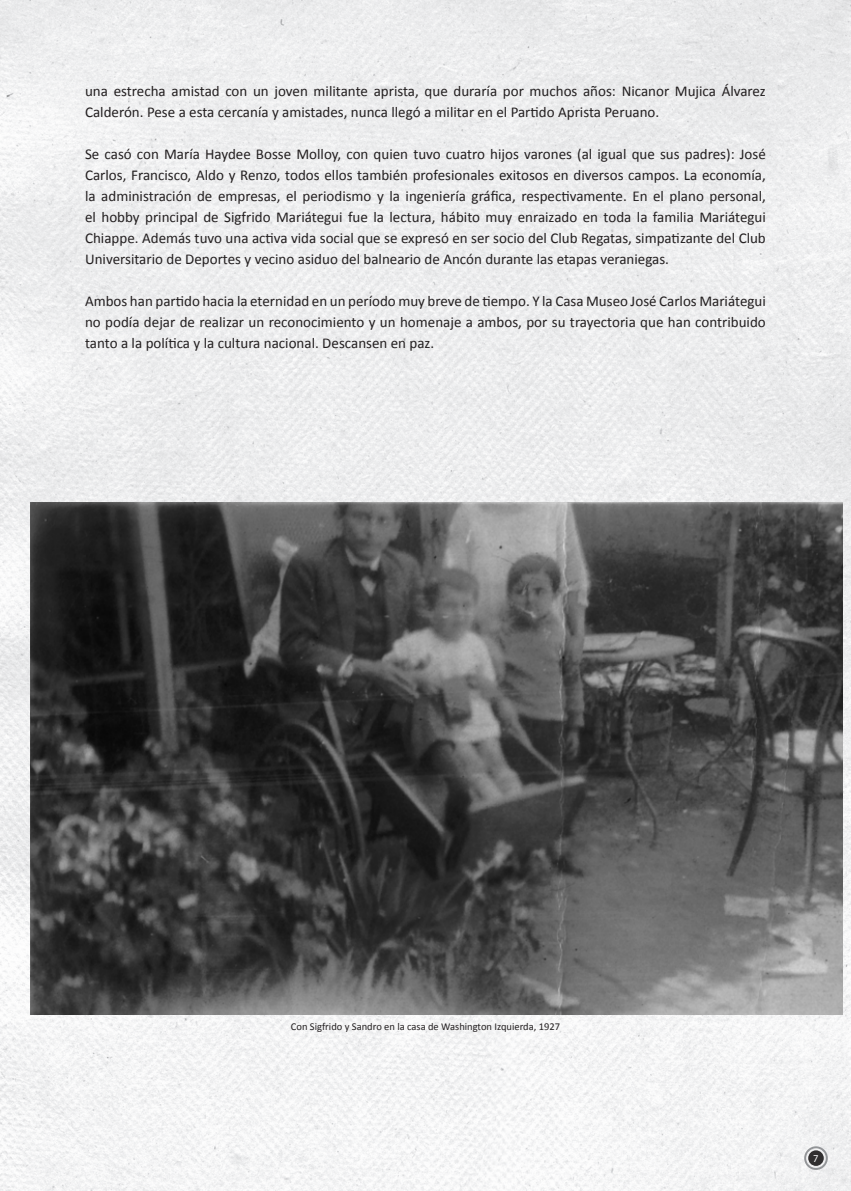
<style>
.page{position:relative;width:851px;height:1191px;background:#fff}
.page>*{position:absolute;margin:0;border:0;box-sizing:border-box;transform-origin:0 0}
.t1{font:15px/21px "Calibri";color:#231f20;text-align:justify}
.Leyemda{font:10.5px "Calibri";color:#231f20}
.t2{font:10.5px "Myriad Pro";color:#fff}
</style>
<div class="page">
<img style="left:0;top:0;width:850px;height:1191px">
<img style="left:29px;top:502px;width:813px;height:512px">
<svg style="left:804px;top:1146px;width:23px;height:24px"></svg>
<div style="left:808px;top:1150px;width:15px;height:15px;background:#312f30;border-radius:50%"></div>
<p class="t1" style="left:85px;top:80px;width:682px">una estrecha amistad con un joven militante aprista, que duraría por muchos años: Nicanor Mujica Álvarez<br>Calderón. Pese a esta cercanía y amistades, nunca llegó a militar en el Partido Aprista Peruano.</p>
<p class="t1" style="left:85px;top:143px;width:682px">Se casó con María Haydee Bosse Molloy, con quien tuvo cuatro hijos varones (al igual que sus padres): José Carlos, Francisco, Aldo y Renzo, todos ellos también profesionales exitosos en diversos campos. La economía, la administración de empresas, el periodismo y la ingeniería gráfica, respectivamente. En el plano personal, el hobby principal de Sigfrido Mariátegui fue la lectura, hábito muy enraizado en toda la familia Mariátegui Chiappe. Además tuvo una activa vida social que se expresó en ser socio del Club Regatas, simpatizante del Club Universitario de Deportes y vecino asiduo del balneario de Ancón durante las etapas veraniegas.</p>
<p class="t1" style="left:85px;top:290px;width:682px">Ambos han partido hacia la eternidad en un período muy breve de tiempo. Y la Casa Museo José Carlos Mariátegui no podía dejar de realizar un reconocimiento y un homenaje a ambos, por su trayectoria que han contribuido tanto a la política y la cultura nacional. Descansen en paz.</p>
<p class="Leyemda" style="left:291px;top:1019px;width:271px">Con Sigfrido y Sandro en la casa de Washington Izquierda, 1927</p>
<p class="t2" style="left:813px;top:1151px;width:7px">7</p>
</div>
